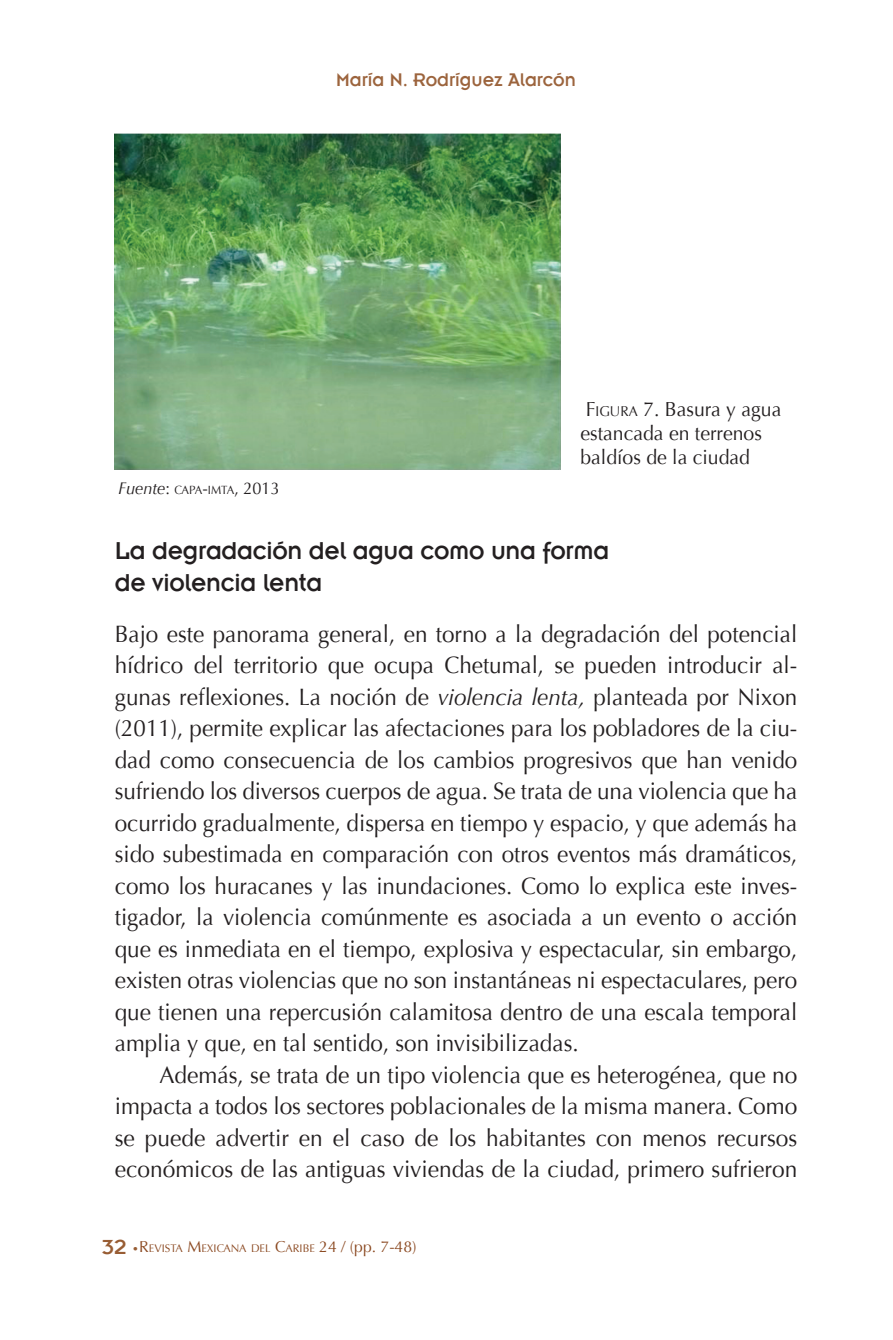
<style>
.page{position:relative;width:893px;height:1340px;background:#fff}
.page>*{position:absolute;margin:0;border:0;box-sizing:border-box;transform-origin:0 0}
.t1{font:27px/31.5px "Insignia LT";letter-spacing:-.01em;color:#231f20;scale:.96 1}
.t2{font:23.62px/31.5px "Optima";color:#231f20;text-align:justify;scale:.95 1}
.t3{font:23.62px/31.5px "Optima";color:#231f20;text-align:justify;scale:.96 1}
.t4{font:20.25px/24.3px "Optima";color:#231f20;scale:.96 1}
.t5{font:20.25px "Insignia LT";color:#9c643d;scale:.96 1}
.t6{font:11.92px "Optima";letter-spacing:-.045em;color:#231f20;scale:.96 1}
.t7{font:11.03px "Optima";color:#8b4921}
.s1{font-style:italic;font-size:17.1px}
.s2{font-size:17.1px}
.s3{font-style:inherit}
.s4{font-size:14.17px}
.s5{font-style:italic}
.s6{font-family:"Insignia LT";font-size:22.5px;color:#985d34}
.s7{font-size:15.75px}
</style>
<div class="page">
<img style="left:115px;top:134px;width:446px;height:336px">
<p class="t5" style="left:336px;top:70px;width:251px">María N. Rodríguez Alarcón</p>
<p class="t6" style="left:118px;top:483px;width:170px"><span class="s1">Fuente</span><span class="s2">:</span> CAPA<span class="s2">-</span>IMTA<span class="s2">, 2013</span></p>
<p class="t4" style="left:580px;top:397px;width:211px"><span class="s3">F</span><span class="s4">IGURA</span> <span class="s3">7.</span> Basura y agua estancada en terrenos baldíos de la ciudad</p>
<p class="t1" style="left:115px;top:535px;width:516px">La degradación del agua como una forma de violencia lenta</p>
<p class="t2" style="left:115px;top:618px;width:720px">Bajo este panorama general, en torno a la degradación del potencial hídrico del territorio que ocupa Chetumal, se pueden introducir al&shy;gunas reflexiones. La noción de <span class="s5">violencia lenta,</span> planteada por Nixon (2011), permite explicar las afectaciones para los pobladores de la ciu&shy;dad como consecuencia de los cambios progresivos que han venido sufriendo los diversos cuerpos de agua. Se trata de una violencia que ha ocurrido gradualmente, dispersa en tiempo y espacio, y que además ha sido subestimada en comparación con otros eventos más dramáticos, como los huracanes y las inundaciones. Como lo explica este inves&shy;tigador, la violencia comúnmente es asociada a un evento o acción que es inmediata en el tiempo, explosiva y espectacular, sin embargo, existen otras violencias que no son instantáneas ni espectaculares, pero que tienen una repercusión calamitosa dentro de una escala temporal amplia y que, en tal sentido, son invisibilizadas.</p>
<p class="t3" style="left:115px;top:1059px;width:712px;text-indent:45px">Además, se trata de un tipo violencia que es heterogénea, que no impacta a todos los sectores poblacionales de la misma manera. Como se puede advertir en el caso de los habitantes con menos recursos económicos de las antiguas viviendas de la ciudad, primero sufrieron</p>
<p class="t7" style="left:102px;top:1242px;width:316px"><span class="s6">32 ·</span><span class="s7">R</span>EVISTA <span class="s7">M</span>EXICANA DEL <span class="s7">C</span>ARIBE <span class="s7">24 / (</span><span class="s7">pp</span><span class="s7">. 7-48)</span></p>
</div>
